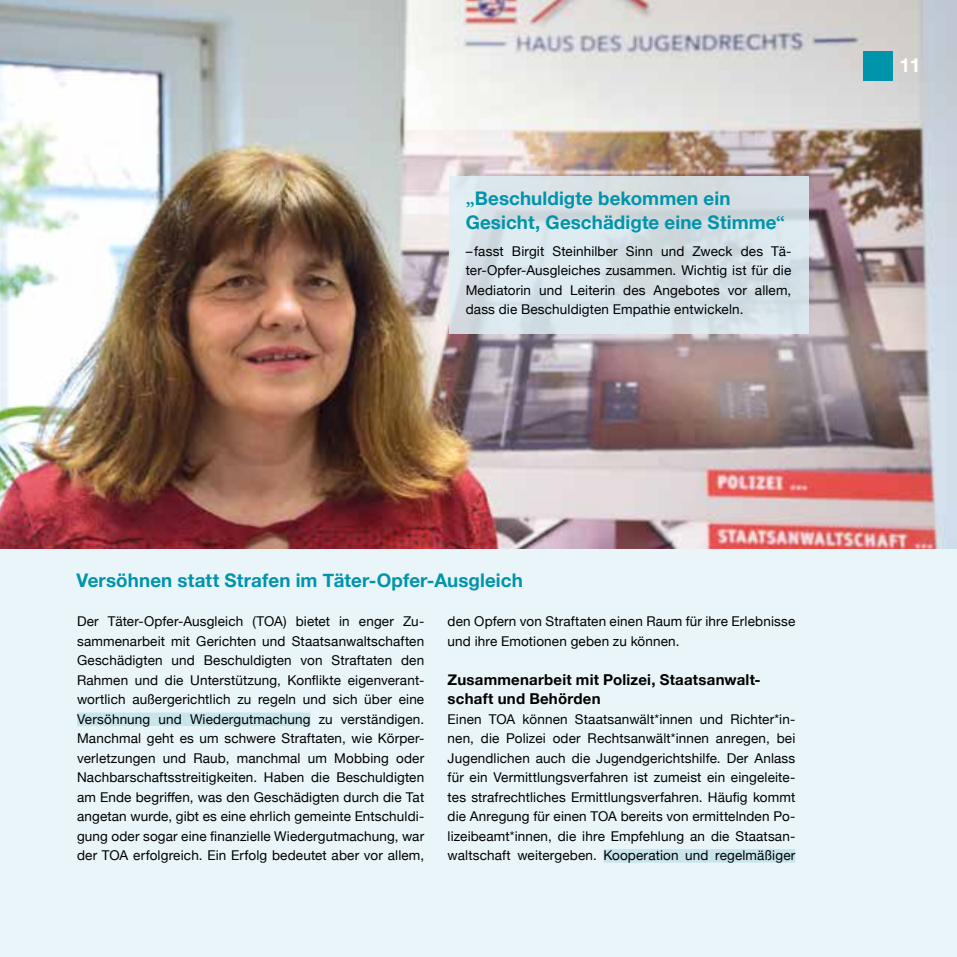
<style>
.page{position:relative;width:957px;height:957px;background:#e9f5f8}
.page>*{position:absolute;margin:0;border:0;box-sizing:border-box;transform-origin:0 0}
.t1{font:700 19.5px "Helvetica Neue";color:#fff}
.t2{font:700 18.75px/24px "Helvetica Neue";letter-spacing:.005em;color:#0094ab}
.t3{font:700 15px/19.5px "Helvetica Neue";letter-spacing:.015em;color:#000}
.t4{font:13.5px/19.5px "Helvetica Neue";letter-spacing:.01em;color:#000;text-align:justify}
.s1{font-family:"Adobe Garamond Pro"}
</style>
<div class="page">
<img style="left:0;top:0;width:957px;height:548px">
<div style="left:77px;top:712px;width:233px;height:14px;background:#c8e5ec"></div>
<div style="left:603px;top:849px;width:192px;height:13px;background:#c8e5ec"></div>
<div style="left:863px;top:51px;width:30px;height:30px;background:#0094ab"></div>
<svg style="left:449px;top:176px;width:360px;height:158px;fill:#d7e1e7"></svg>
<h2 class="t2" style="left:466px;top:186px;width:321px"><span class="s1">„</span>Beschuldigte bekommen ein<br>Gesicht, Geschädigte eine Stimme<span class="s1">“</span></h2>
<p class="t4" style="left:466px;top:242px;width:327px">–fasst Birgit Steinhilber Sinn und Zweck des Tä&shy;ter-Opfer-Ausgleiches zusammen. Wichtig ist für die Mediatorin und Leiterin des Angebotes vor allem, dass die Beschuldigten Empathie entwickeln.</p>
<h2 class="t2" style="left:77px;top:569px;width:448px">Versöhnen statt Strafen im Täter-Opfer-Ausgleich</h2>
<p class="t4" style="left:77px;top:612px;width:349px">Der Täter-Opfer-Ausgleich (TOA) bietet in enger Zu&shy;sammenarbeit mit Gerichten und Staatsanwaltschaften Geschädigten und Beschuldigten von Straftaten den Rahmen und die Unterstützung, Konflikte eigenverant&shy;wortlich außergerichtlich zu regeln und sich über eine Versöhnung und Wiedergutmachung zu verständigen.<br>Manchmal geht es um schwere Straftaten, wie Körper&shy;verletzungen und Raub, manchmal um Mobbing oder Nachbarschaftsstreitigkeiten. Haben die Beschuldigten am Ende begriffen, was den Geschädigten durch die Tat angetan wurde, gibt es eine ehrlich gemeinte Entschuldi&shy;gung oder sogar eine finanzielle Wiedergutmachung, war der TOA erfolgreich. Ein Erfolg bedeutet aber vor allem,</p>
<p class="t4" style="left:448px;top:612px;width:349px">den Opfern von Straftaten einen Raum für ihre Erlebnisse und ihre Emotionen geben zu können.</p>
<p class="t3" style="left:448px;top:670px;width:314px">Zusammenarbeit mit Polizei, Staatsanwalt&shy;schaft und Behörden</p>
<p class="t4" style="left:448px;top:710px;width:349px">Einen TOA können Staatsanwält*innen und Richter*in&shy;nen, die Polizei oder Rechtsanwält*innen anregen, bei Jugendlichen auch die Jugendgerichtshilfe. Der Anlass für ein Vermittlungsverfahren ist zumeist ein eingeleite&shy;tes strafrechtliches Ermittlungsverfahren. Häufig kommt die Anregung für einen TOA bereits von ermittelnden Po&shy;lizeibeamt*innen, die ihre Empfehlung an die Staatsan&shy;waltschaft weitergeben. Kooperation und regelmäßiger</p>
<h1 class="t1" style="left:899px;top:50px;width:23px">11</h1>
</div>
